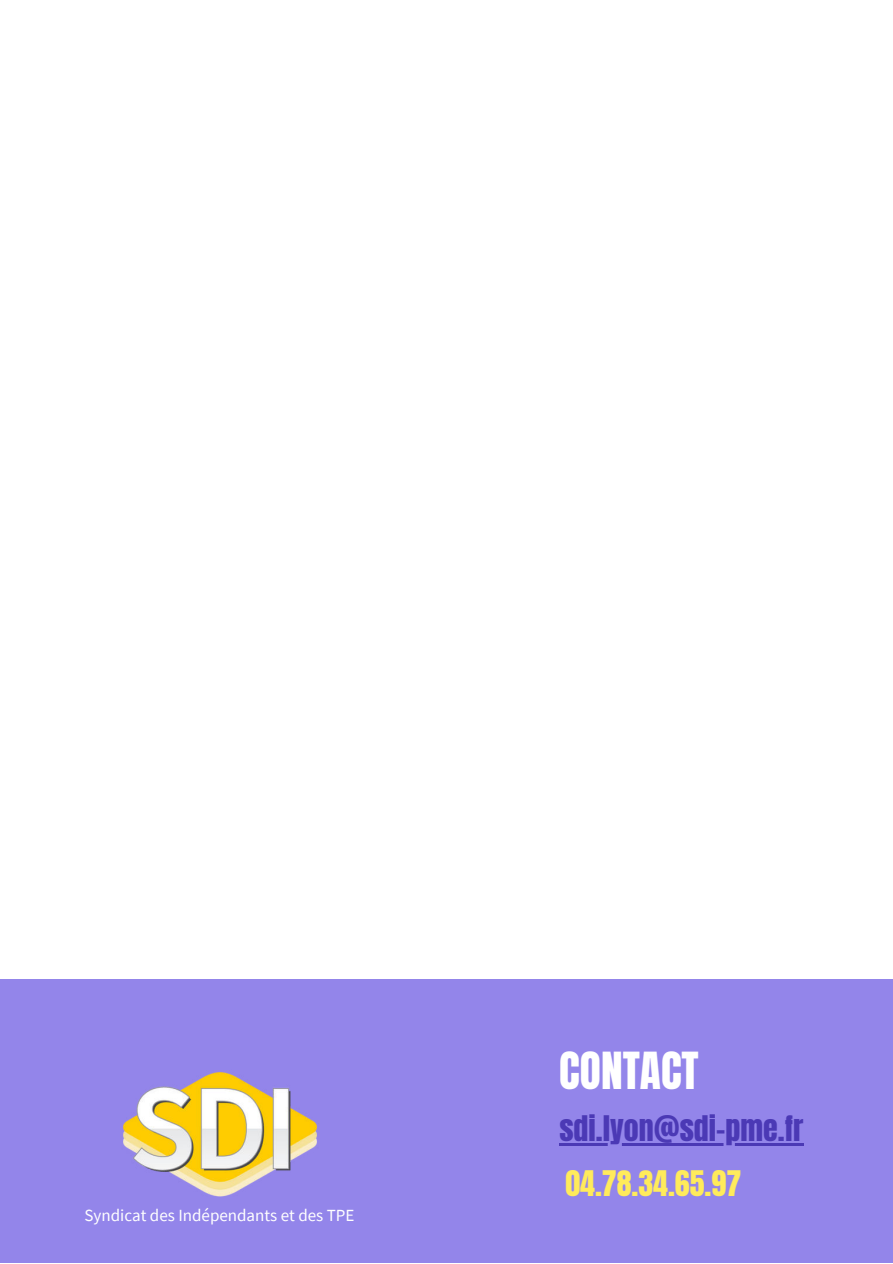
<style>
.page{position:relative;width:893px;height:1264px;background:#fff}
.page>*{position:absolute;margin:0;border:0;box-sizing:border-box;transform-origin:0 0}
.t1{font:43.5px "Anton";color:#fff}
.t2{font:30px "Anton";color:#4b39b5}
.t3{font:30px "Anton";color:#ffeb5b}
.t4{font:16.95px "Source Sans Pro";color:#fff}
</style>
<div class="page">
<div style="left:0;top:979px;width:892px;height:283px;background:#9385ea"></div>
<img style="left:123px;top:1072px;width:194px;height:125px">
<hr style="left:559px;top:1143px;width:244px;height:2px;background:#4b39b5">
<p class="t4" style="left:84px;top:1204px;width:271px">Syndicat des Indépendants et des TPE</p>
<h1 class="t1" style="left:559px;top:1048px;width:141px">CONTACT</h1>
<h2 class="t2" style="left:559px;top:1113px;width:245px">sdi.lyon@sdi-pme.fr</h2>
<h2 class="t3" style="left:565px;top:1167px;width:177px">04.78.34.65.97</h2>
</div>
